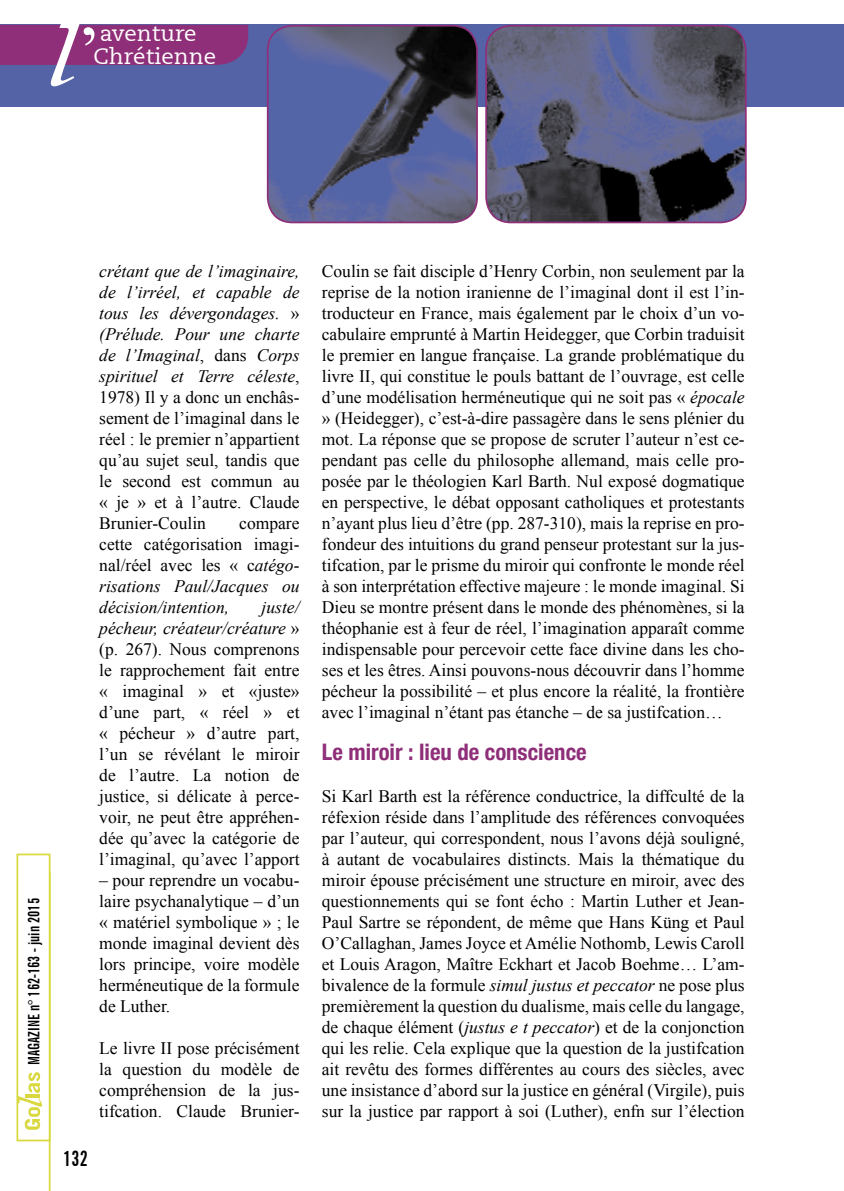
<style>
.page{position:relative;width:844px;height:1191px;background:#fff}
.page>*{position:absolute;margin:0;border:0;box-sizing:border-box;transform-origin:0 0}
.t1{font:700 condensed 22.75px "Helvetica 77";color:#8f2f79}
.t2{font:22.4px/22.4px "PMN Caecilia 55 Roman";color:#fff}
.t3{font:700 extra-condensed 21px "News Gothic BT";color:#000}
.t4{font:17.5px/21px "Times New Roman";color:#000;text-align:justify}
.t5{font:700 extra-condensed 15.75px "News Gothic BT";color:#000}
.s1{font-style:italic}
</style>
<div class="page">
<div style="left:0;top:25px;width:843px;height:82px;background:#5463a6"></div>
<svg style="left:0;top:24px;width:248px;height:62px"></svg>
<img style="left:268px;top:26px;width:209px;height:196px">
<div style="left:267px;top:25px;width:211px;height:198px;border:2px solid #8f2f79;border-radius:25px"></div>
<img style="left:487px;top:26px;width:258px;height:196px">
<div style="left:485px;top:25px;width:261px;height:198px;border:2px solid #8f2f79;border-radius:25px"></div>
<hr style="left:49px;top:871px;width:1px;height:320px;background:#d9d93f">
<div style="left:16px;top:853px;width:34px;height:288px;background:#fff;border:2px solid #d9d93f"></div>
<svg style="left:17px;top:1072px;width:25px;height:57px"></svg>
<p class="t2" style="left:93px;top:23px;width:124px">aventure<br>Chrétienne</p>
<p class="t5" style="left:24px;top:1064px;width:168px;rotate:-90deg">Magazine n° 162-163 - juin 2015</p>
<p class="t4" style="left:99px;top:260px;width:202px"><span class="s1">crétant que de l’imaginaire, de l’irréel, et capable de tous les dévergondages.</span> » <span class="s1">(Prélude. Pour une charte de l’Imaginal</span>, dans <span class="s1">Corps spirituel et Terre céleste</span>, 1978) Il y a donc un enchâs&shy;sement de l’imaginal dans le réel : le premier n’appartient qu’au sujet seul, tandis que le second est commun au « je » et à l’autre. Claude Brunier-Coulin</p>
<p class="t4" style="left:99px;top:512px;width:202px;text-indent:140px">compare cette catégorisation imagi&shy;nal/réel avec les « c<span class="s1">atégo&shy;risations Paul/Jacques ou décision/intention,</span></p>
<p class="t4" style="left:99px;top:596px;width:202px;text-indent:162px"><span class="s1">juste/ pécheur, créateur/créature</span> » (p. 267). Nous comprenons le rapprochement fait entre « imaginal » et «juste» d’une part, « réel » et « pécheur » d’autre part, l’un se révélant le miroir de l’autre. La notion de justice, si délicate à perce&shy;voir, ne peut être appréhen&shy;dée qu’avec la catégorie de l’imaginal, qu’avec l’apport</p>
<p class="t4" style="left:99px;top:869px;width:202px">– pour reprendre un vocabu&shy;laire psychanalytique – d’un « matériel symbolique » ; le monde imaginal devient dès lors principe, voire modèle herméneutique de la formule de Luther.</p>
<p class="t4" style="left:99px;top:1037px;width:202px">Le livre II pose précisément la question du modèle de compréhension de la jus&shy;tifcation. Claude Brunier-</p>
<p class="t3" style="left:63px;top:1145px;width:27px">132</p>
<p class="t4" style="left:322px;top:260px;width:424px">Coulin se fait disciple d’Henry Corbin, non seulement par la reprise de la notion iranienne de l’imaginal dont il est l’in&shy;troducteur en France, mais également par le choix d’un vo&shy;cabulaire emprunté à Martin Heidegger, que Corbin traduisit le premier en langue française. La grande problématique du livre II, qui constitue le pouls battant de l’ouvrage, est celle d’une modélisation herméneutique qui ne soit pas « <span class="s1">épocale </span>» (Heidegger), c’est-à-dire passagère dans le sens plénier du mot. La réponse que se propose de scruter l’auteur n’est ce&shy;pendant pas celle du philosophe allemand, mais celle pro&shy;posée par le théologien Karl Barth. Nul exposé dogmatique en perspective, le débat opposant catholiques et protestants n’ayant plus lieu d’être (pp. 287-310), mais la reprise en pro&shy;fondeur des intuitions du grand penseur protestant sur la jus&shy;tifcation, par le prisme du miroir qui confronte le monde réel à son interprétation effective majeure : le monde imaginal. Si Dieu se montre présent dans le monde des phénomènes, si la théophanie est à feur de réel, l’imagination apparaît comme indispensable pour percevoir cette face divine dans les cho&shy;ses et les êtres. Ainsi pouvons-nous découvrir dans l’homme pécheur la possibilité – et plus encore la réalité, la frontière avec l’imaginal n’étant pas étanche – de sa justifcation…</p>
<h1 class="t1" style="left:322px;top:738px;width:266px">Le miroir : lieu de conscience</h1>
<p class="t4" style="left:322px;top:785px;width:424px">Si Karl Barth est la référence conductrice, la diffculté de la réfexion réside dans l’amplitude des références convoquées par l’auteur, qui correspondent, nous l’avons déjà souligné, à autant de vocabulaires distincts. Mais la thématique du miroir épouse précisément une structure en miroir, avec des questionnements qui se font écho : Martin Luther et Jean-Paul Sartre se répondent, de même que Hans Küng et Paul O’Callaghan, James Joyce et Amélie Nothomb, Lewis Caroll et Louis Aragon, Maître Eckhart et Jacob Boehme… L’am&shy;bivalence de la formule <span class="s1">simul justus et peccator</span> ne pose plus premièrement la question du dualisme, mais celle du langage, de chaque élément (<span class="s1">justus e t peccator</span>) et de la conjonction qui les relie. Cela explique que la question de la justifcation ait revêtu des formes différentes au cours des siècles, avec une insistance d’abord sur la justice en général (Virgile), puis sur la justice par rapport à soi (Luther), enfn sur l’élection</p>
</div>
